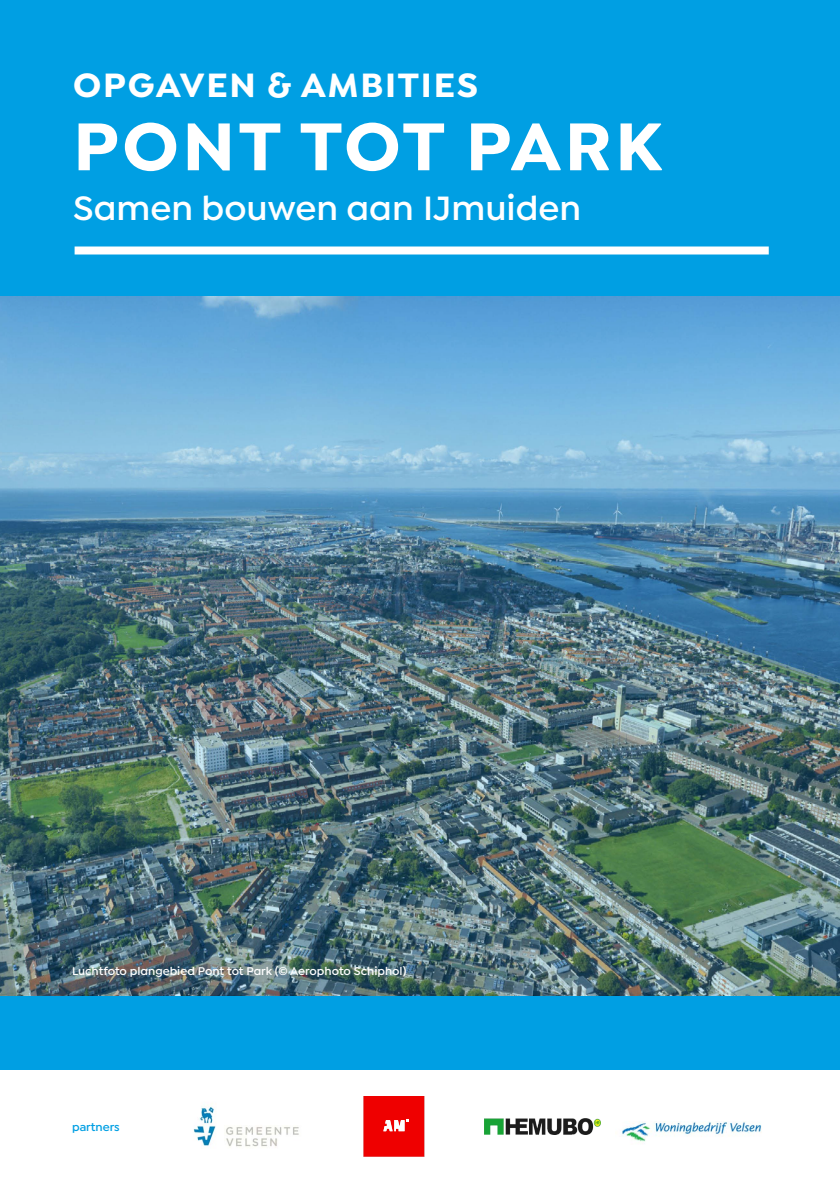
<style>
.page{position:relative;width:840px;height:1191px;background:#fff}
.page>*{position:absolute;margin:0;border:0;box-sizing:border-box;transform-origin:0 0}
.kopje_isidora{font:700 72px "Isidora Sans";letter-spacing:.05em;color:#fff}
.kopje_isidora-2{font:600 36px "Isidora Sans";color:#fff}
.kopje_isidora-3{font:700 36px "Isidora Sans";letter-spacing:.05em;color:#fff}
.kopje_isidora-4{font:600 12px "Isidora Sans";color:#fff}
.t1{font:600 12px "Isidora Sans";color:#009fe3}
</style>
<div class="page">
<div style="left:0;top:0;width:839px;height:1069px;background:#009fe3"></div>
<div style="left:75px;top:246px;width:693px;height:8px;background:#fff"></div>
<svg style="left:363px;top:1096px;width:61px;height:60px;background:#ef0e0e"></svg>
<img style="left:484px;top:1119px;width:116px;height:15px">
<img style="left:622px;top:1121px;width:140px;height:21px">
<img style="left:0;top:297px;width:839px;height:698px">
<img style="left:193px;top:1106px;width:106px;height:41px">
<p class="kopje_isidora-3" style="left:73px;top:62px;width:406px">OPGAVEN &amp; AMBITIES</p>
<p class="kopje_isidora" style="left:73px;top:102px;width:590px">PONT TOT PARK</p>
<p class="kopje_isidora-2" style="left:73px;top:187px;width:509px">Samen bouwen aan IJmuiden</p>
<p class="kopje_isidora-4" style="left:72px;top:963px;width:335px">Luchtfoto plangebied Pont tot Park (© Aerophoto Schiphol)</p>
<p class="t1" style="left:72px;top:1119px;width:49px">partners</p>
</div>
